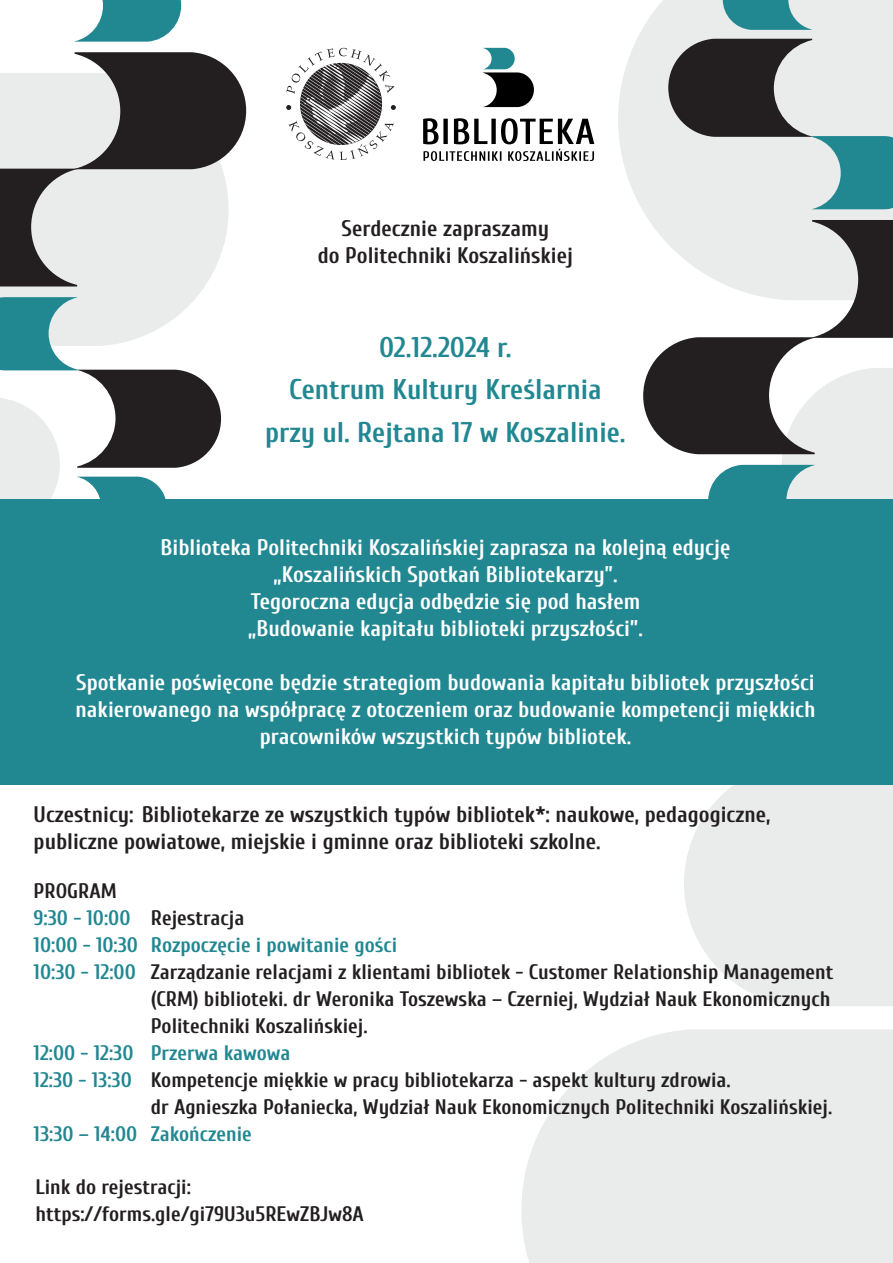
<style>
.page{position:relative;width:893px;height:1263px;background:#fff}
.page>*{position:absolute;margin:0;border:0;box-sizing:border-box;transform-origin:0 0}
.t1{font:700 28.5px/42px "Cuprum";color:#218791;text-align:center}
.t2{font:700 22.5px/27px "Cuprum";color:#fff;text-align:center}
.t3{font:700 22.5px/27px "Cuprum";color:#231f20}
.t4{font:700 21px/27px "Cuprum";color:#231f20}
.t5{font:700 21px/27px "Cuprum";color:#218791}
</style>
<div class="page">
<div style="left:0;top:286px;width:205px;height:11px;background:#e9ecea"></div>
<svg style="left:618px;top:0;width:275px;height:220px;background:#ebeeec"></svg>
<svg style="left:521px;top:1029px;width:372px;height:234px;background:#eaedeb"></svg>
<svg style="left:684px;top:785px;width:209px;height:221px;background:#ebeeec"></svg>
<div style="left:0;top:500px;width:893px;height:285px;background:#218791"></div>
<svg style="left:0;top:297px;width:221px;height:203px"></svg>
<svg style="left:0;top:52px;width:246px;height:234px;background:#a7a7a6"></svg>
<svg style="left:75px;top:0;width:106px;height:42px"></svg>
<svg style="left:668px;top:39px;width:225px;height:170px;background:#9eaaaa"></svg>
<svg style="left:723px;top:0;width:89px;height:30px;background:#57a2a9"></svg>
<svg style="left:643px;top:220px;width:250px;height:280px"></svg>
<svg style="left:423px;top:118px;width:171px;height:43px"></svg>
<svg style="left:483px;top:48px;width:51px;height:59px"></svg>
<svg style="left:286px;top:48px;width:110px;height:112px"></svg>
<p class="t3" style="left:318px;top:213px;width:257px;text-align:center">Serdecznie zapraszamy<br>do Politechniki Koszalińskiej</p>
<h1 class="t1" style="left:265px;top:324px;width:362px">02.12.2024 r.<br>Centrum Kultury Kreślarnia przy ul. Rejtana 17 w Koszalinie.</h1>
<p class="t2" style="left:161px;top:532px;width:571px">Biblioteka Politechniki Koszalińskiej zaprasza na kolejną edycję „Koszalińskich Spotkań Bibliotekarzy”.<br>Tegoroczna edycja odbędzie się pod hasłem<br>„Budowanie kapitału biblioteki przyszłości”.</p>
<p class="t2" style="left:76px;top:667px;width:741px">Spotkanie poświęcone będzie strategiom budowania kapitału bibliotek przyszłości nakierowanego na współpracę z otoczeniem oraz budowanie kompetencji miękkich pracowników wszystkich typów bibliotek.</p>
<p class="t3" style="left:34px;top:799px;width:738px">Uczestnicy: Bibliotekarze ze wszystkich typów bibliotek*: naukowe, pedagogiczne, publiczne powiatowe, miejskie i gminne oraz biblioteki szkolne.</p>
<p class="t4" style="left:34px;top:876px;width:85px">PROGRAM</p>
<p class="t5" style="left:34px;top:903px;width:106px">9:30 - 10:00<br>10:00 - 10:30<br>10:30 - 12:00</p>
<p class="t5" style="left:34px;top:1038px;width:101px">12:00 - 12:30<br>12:30 - 13:30</p>
<p class="t5" style="left:34px;top:1119px;width:105px">13:30 – 14:00</p>
<p class="t4" style="left:151px;top:903px;width:95px">Rejestracja</p>
<p class="t5" style="left:151px;top:930px;width:248px">Rozpoczęcie i powitanie gości</p>
<p class="t4" style="left:151px;top:957px;width:684px">Zarządzanie relacjami z klientami bibliotek - Customer Relationship Management (CRM) biblioteki. dr Weronika Toszewska – Czerniej, Wydział Nauk Ekonomicznych<br>Politechniki Koszalińskiej.</p>
<p class="t5" style="left:151px;top:1038px;width:141px">Przerwa kawowa</p>
<p class="t4" style="left:151px;top:1065px;width:683px">Kompetencje miękkie w pracy bibliotekarza - aspekt kultury zdrowia.<br>dr Agnieszka Połaniecka, Wydział Nauk Ekonomicznych Politechniki Koszalińskiej.</p>
<p class="t5" style="left:151px;top:1119px;width:103px">Zakończenie</p>
<p class="t4" style="left:35px;top:1171px;width:330px">Link do rejestracji: https://forms.gle/gi79U3u5REwZBJw8A</p>
</div>
